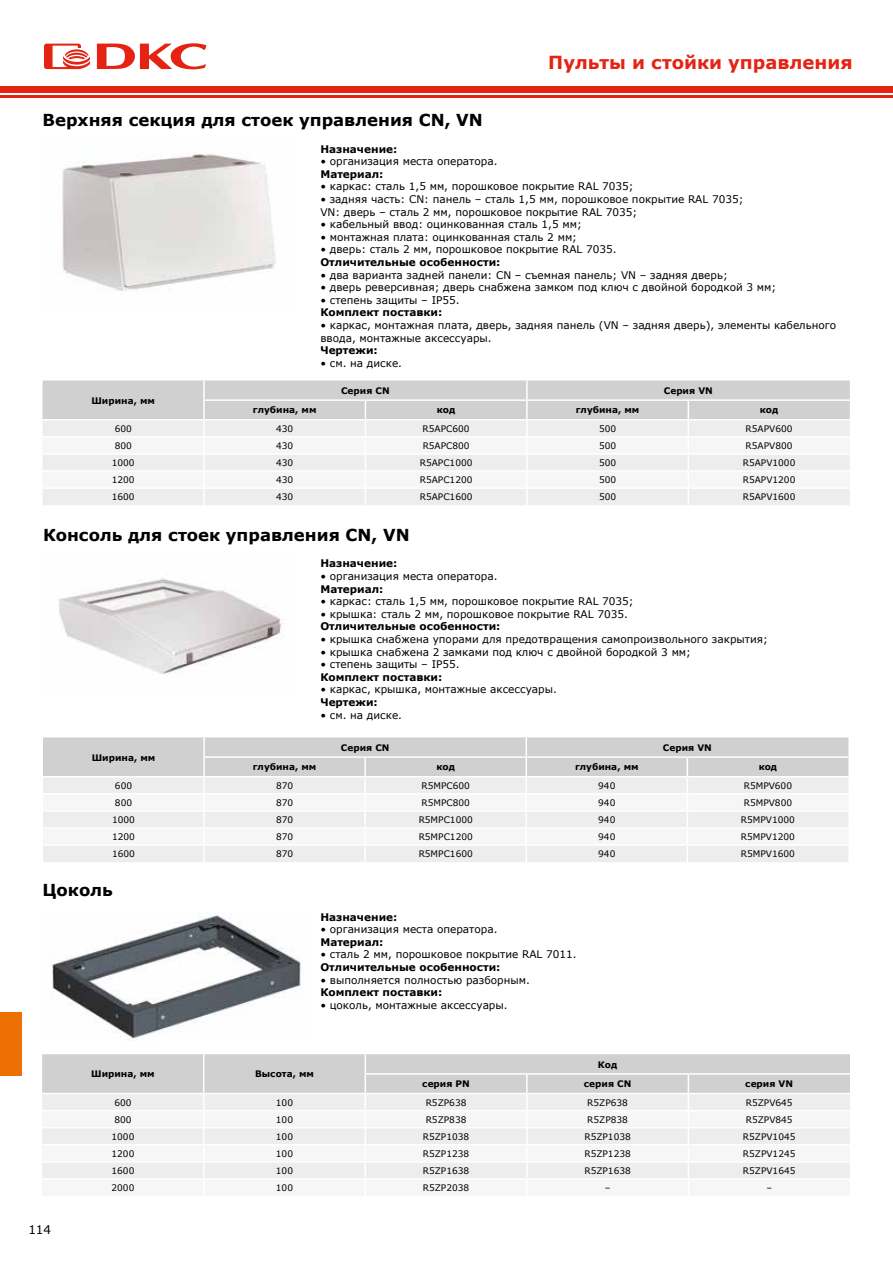
<style>
.page{position:relative;width:893px;height:1263px;background:#fff}
.page>*{position:absolute;margin:0;border:0;box-sizing:border-box;transform-origin:0 0}
.t1{font:700 18px "Verdana";color:#e42313}
.t2{font:700 16.5px "Verdana";color:#000}
.t3{font:12px "Verdana";color:#000}
.t4{font:10.5px/12.6px "Verdana";color:#000}
.t5{font:700 10.5px "Verdana";color:#000}
.t6{font:9px "Verdana";color:#000}
.t7{font:700 9px "Verdana";color:#000}
</style>
<div class="page">
<div style="left:0;top:87px;width:893px;height:6px;background:#e42313"></div>
<hr style="left:0;top:95px;width:893px;height:3px;background:#e42313">
<svg style="left:44px;top:44px;width:46px;height:25px"></svg>
<svg style="left:97px;top:43px;width:110px;height:26px"></svg>
<div style="left:0;top:1012px;width:21px;height:63px;background:#ed7004"></div>
<img style="left:62px;top:154px;width:214px;height:137px">
<img style="left:59px;top:578px;width:225px;height:96px">
<svg style="left:43px;top:737px;width:805px;height:125px"></svg>
<svg style="left:43px;top:380px;width:807px;height:125px"></svg>
<svg style="left:42px;top:1054px;width:808px;height:124px"></svg>
<img style="left:51px;top:912px;width:251px;height:128px">
<h2 class="t2" style="left:43px;top:109px;width:442px">Верхняя секция для стоек управления CN, VN</h2>
<h1 class="t1" style="left:548px;top:50px;width:306px">Пульты и стойки управления</h1>
<p class="t7" style="left:91px;top:394px;width:65px">Ширина, мм</p>
<p class="t5" style="left:320px;top:141px;width:79px">Назначение:</p>
<p class="t4" style="left:320px;top:155px;width:179px">• организация места оператора.</p>
<p class="t5" style="left:320px;top:167px;width:65px">Материал:</p>
<p class="t4" style="left:320px;top:180px;width:315px">• каркас: сталь 1,5 мм, порошковое покрытие RAL 7035;</p>
<p class="t4" style="left:320px;top:193px;width:425px">• задняя часть: CN: панель – сталь 1,5 мм, порошковое покрытие RAL 7035;<br>VN: дверь – сталь 2 мм, порошковое покрытие RAL 7035;</p>
<p class="t4" style="left:320px;top:218px;width:263px">• кабельный ввод: оцинкованная сталь 1,5 мм;</p>
<p class="t4" style="left:320px;top:231px;width:258px">• монтажная плата: оцинкованная сталь 2 мм;</p>
<p class="t4" style="left:320px;top:243px;width:298px">• дверь: сталь 2 мм, порошковое покрытие RAL 7035.</p>
<p class="t5" style="left:320px;top:255px;width:182px">Отличительные особенности:</p>
<p class="t4" style="left:320px;top:268px;width:409px">• два варианта задней панели: CN – съемная панель; VN – задняя дверь;</p>
<p class="t4" style="left:320px;top:281px;width:457px">• дверь реверсивная; дверь снабжена замком под ключ с двойной бородкой 3 мм;</p>
<p class="t4" style="left:320px;top:294px;width:141px">• степень защиты – IP55.</p>
<p class="t5" style="left:320px;top:305px;width:123px">Комплект поставки:</p>
<p class="t4" style="left:320px;top:319px;width:517px">• каркас, монтажная плата, дверь, задняя панель (VN – задняя дверь), элементы кабельного ввода, монтажные аксессуары.</p>
<p class="t5" style="left:320px;top:343px;width:59px">Чертежи:</p>
<p class="t4" style="left:320px;top:357px;width:83px">• см. на диске.</p>
<p class="t7" style="left:341px;top:384px;width:50px">Серия CN</p>
<p class="t7" style="left:664px;top:384px;width:50px">Серия VN</p>
<p class="t7" style="left:253px;top:404px;width:65px">глубина, мм</p>
<p class="t7" style="left:437px;top:404px;width:20px">код</p>
<p class="t7" style="left:576px;top:404px;width:65px">глубина, мм</p>
<p class="t7" style="left:760px;top:404px;width:20px">код</p>
<p class="t6" style="left:115px;top:422px;width:19px">600</p>
<p class="t6" style="left:276px;top:422px;width:19px">430</p>
<p class="t6" style="left:423px;top:422px;width:49px">R5APC600</p>
<p class="t6" style="left:599px;top:422px;width:19px">500</p>
<p class="t6" style="left:746px;top:422px;width:48px">R5APV600</p>
<p class="t6" style="left:115px;top:439px;width:19px">800</p>
<p class="t6" style="left:276px;top:439px;width:19px">430</p>
<p class="t6" style="left:423px;top:439px;width:49px">R5APC800</p>
<p class="t6" style="left:599px;top:439px;width:19px">500</p>
<p class="t6" style="left:746px;top:439px;width:48px">R5APV800</p>
<p class="t6" style="left:112px;top:456px;width:24px">1000</p>
<p class="t6" style="left:276px;top:456px;width:19px">430</p>
<p class="t6" style="left:420px;top:456px;width:54px">R5APC1000</p>
<p class="t6" style="left:599px;top:456px;width:19px">500</p>
<p class="t6" style="left:743px;top:456px;width:54px">R5APV1000</p>
<p class="t6" style="left:112px;top:474px;width:24px">1200</p>
<p class="t6" style="left:276px;top:474px;width:19px">430</p>
<p class="t6" style="left:420px;top:474px;width:54px">R5APC1200</p>
<p class="t6" style="left:599px;top:474px;width:19px">500</p>
<p class="t6" style="left:743px;top:474px;width:54px">R5APV1200</p>
<p class="t6" style="left:112px;top:491px;width:24px">1600</p>
<p class="t6" style="left:276px;top:491px;width:19px">430</p>
<p class="t6" style="left:420px;top:491px;width:54px">R5APC1600</p>
<p class="t6" style="left:599px;top:491px;width:19px">500</p>
<p class="t6" style="left:743px;top:491px;width:54px">R5APV1600</p>
<h2 class="t2" style="left:43px;top:523px;width:368px">Консоль для стоек управления CN, VN</h2>
<p class="t7" style="left:92px;top:751px;width:65px">Ширина, мм</p>
<p class="t5" style="left:320px;top:556px;width:79px">Назначение:</p>
<p class="t4" style="left:320px;top:570px;width:179px">• организация места оператора.</p>
<p class="t5" style="left:320px;top:581px;width:65px">Материал:</p>
<p class="t4" style="left:320px;top:595px;width:315px">• каркас: сталь 1,5 мм, порошковое покрытие RAL 7035;</p>
<p class="t4" style="left:320px;top:608px;width:309px">• крышка: сталь 2 мм, порошковое покрытие RAL 7035.</p>
<p class="t5" style="left:320px;top:619px;width:182px">Отличительные особенности:</p>
<p class="t4" style="left:320px;top:633px;width:449px">• крышка снабжена упорами для предотвращения самопроизвольного закрытия;</p>
<p class="t4" style="left:320px;top:645px;width:372px">• крышка снабжена 2 замками под ключ с двойной бородкой 3 мм;</p>
<p class="t4" style="left:320px;top:658px;width:141px">• степень защиты – IP55.</p>
<p class="t5" style="left:320px;top:669px;width:123px">Комплект поставки:</p>
<p class="t4" style="left:320px;top:683px;width:238px">• каркас, крышка, монтажные аксессуары.</p>
<p class="t5" style="left:320px;top:695px;width:59px">Чертежи:</p>
<p class="t4" style="left:320px;top:708px;width:83px">• см. на диске.</p>
<p class="t7" style="left:341px;top:741px;width:50px">Серия CN</p>
<p class="t7" style="left:663px;top:741px;width:50px">Серия VN</p>
<p class="t7" style="left:253px;top:761px;width:65px">глубина, мм</p>
<p class="t7" style="left:436px;top:761px;width:20px">код</p>
<p class="t7" style="left:575px;top:761px;width:65px">глубина, мм</p>
<p class="t7" style="left:759px;top:761px;width:20px">код</p>
<p class="t6" style="left:115px;top:779px;width:19px">600</p>
<p class="t6" style="left:276px;top:779px;width:19px">870</p>
<p class="t6" style="left:421px;top:779px;width:50px">R5MPC600</p>
<p class="t6" style="left:598px;top:779px;width:19px">940</p>
<p class="t6" style="left:744px;top:779px;width:50px">R5MPV600</p>
<p class="t6" style="left:115px;top:796px;width:19px">800</p>
<p class="t6" style="left:276px;top:796px;width:19px">870</p>
<p class="t6" style="left:421px;top:796px;width:50px">R5MPC800</p>
<p class="t6" style="left:598px;top:796px;width:19px">940</p>
<p class="t6" style="left:744px;top:796px;width:50px">R5MPV800</p>
<p class="t6" style="left:112px;top:813px;width:24px">1000</p>
<p class="t6" style="left:276px;top:813px;width:19px">870</p>
<p class="t6" style="left:419px;top:813px;width:56px">R5MPC1000</p>
<p class="t6" style="left:598px;top:813px;width:19px">940</p>
<p class="t6" style="left:741px;top:813px;width:56px">R5MPV1000</p>
<p class="t6" style="left:112px;top:830px;width:24px">1200</p>
<p class="t6" style="left:276px;top:830px;width:19px">870</p>
<p class="t6" style="left:419px;top:830px;width:56px">R5MPC1200</p>
<p class="t6" style="left:598px;top:830px;width:19px">940</p>
<p class="t6" style="left:741px;top:830px;width:56px">R5MPV1200</p>
<p class="t6" style="left:112px;top:848px;width:24px">1600</p>
<p class="t6" style="left:276px;top:848px;width:19px">870</p>
<p class="t6" style="left:419px;top:848px;width:56px">R5MPC1600</p>
<p class="t6" style="left:598px;top:848px;width:19px">940</p>
<p class="t6" style="left:741px;top:848px;width:56px">R5MPV1600</p>
<h2 class="t2" style="left:43px;top:878px;width:72px">Цоколь</h2>
<p class="t5" style="left:320px;top:909px;width:79px">Назначение:</p>
<p class="t4" style="left:320px;top:923px;width:179px">• организация места оператора.</p>
<p class="t5" style="left:320px;top:934px;width:65px">Материал:</p>
<p class="t4" style="left:320px;top:948px;width:258px">• сталь 2 мм, порошковое покрытие RAL 7011.</p>
<p class="t5" style="left:320px;top:960px;width:182px">Отличительные особенности:</p>
<p class="t4" style="left:320px;top:973px;width:211px">• выполняется полностью разборным.</p>
<p class="t5" style="left:320px;top:985px;width:123px">Комплект поставки:</p>
<p class="t4" style="left:320px;top:998px;width:189px">• цоколь, монтажные аксессуары.</p>
<p class="t7" style="left:91px;top:1068px;width:65px">Ширина, мм</p>
<p class="t7" style="left:255px;top:1068px;width:60px">Высота, мм</p>
<p class="t7" style="left:598px;top:1058px;width:21px">Код</p>
<p class="t7" style="left:422px;top:1077px;width:49px">серия PN</p>
<p class="t7" style="left:584px;top:1077px;width:49px">серия CN</p>
<p class="t7" style="left:745px;top:1077px;width:49px">серия VN</p>
<p class="t3" style="left:28px;top:1221px;width:24px">114</p>
<p class="t6" style="left:114px;top:1096px;width:19px">600</p>
<p class="t6" style="left:276px;top:1096px;width:19px">100</p>
<p class="t6" style="left:426px;top:1096px;width:42px">R5ZP638</p>
<p class="t6" style="left:587px;top:1096px;width:42px">R5ZP638</p>
<p class="t6" style="left:746px;top:1096px;width:48px">R5ZPV645</p>
<p class="t6" style="left:114px;top:1113px;width:19px">800</p>
<p class="t6" style="left:276px;top:1113px;width:19px">100</p>
<p class="t6" style="left:426px;top:1113px;width:42px">R5ZP838</p>
<p class="t6" style="left:587px;top:1113px;width:42px">R5ZP838</p>
<p class="t6" style="left:746px;top:1113px;width:48px">R5ZPV845</p>
<p class="t6" style="left:111px;top:1130px;width:24px">1000</p>
<p class="t6" style="left:276px;top:1130px;width:19px">100</p>
<p class="t6" style="left:423px;top:1130px;width:48px">R5ZP1038</p>
<p class="t6" style="left:584px;top:1130px;width:48px">R5ZP1038</p>
<p class="t6" style="left:743px;top:1130px;width:54px">R5ZPV1045</p>
<p class="t6" style="left:111px;top:1147px;width:24px">1200</p>
<p class="t6" style="left:276px;top:1147px;width:19px">100</p>
<p class="t6" style="left:423px;top:1147px;width:48px">R5ZP1238</p>
<p class="t6" style="left:584px;top:1147px;width:48px">R5ZP1238</p>
<p class="t6" style="left:743px;top:1147px;width:54px">R5ZPV1245</p>
<p class="t6" style="left:111px;top:1164px;width:24px">1600</p>
<p class="t6" style="left:276px;top:1164px;width:19px">100</p>
<p class="t6" style="left:423px;top:1164px;width:48px">R5ZP1638</p>
<p class="t6" style="left:584px;top:1164px;width:48px">R5ZP1638</p>
<p class="t6" style="left:743px;top:1164px;width:54px">R5ZPV1645</p>
<p class="t6" style="left:111px;top:1181px;width:24px">2000</p>
<p class="t6" style="left:276px;top:1181px;width:19px">100</p>
<p class="t6" style="left:423px;top:1181px;width:48px">R5ZP2038</p>
<p class="t6" style="left:605px;top:1181px;width:7px">–</p>
<p class="t6" style="left:766px;top:1181px;width:7px">–</p>
</div>
